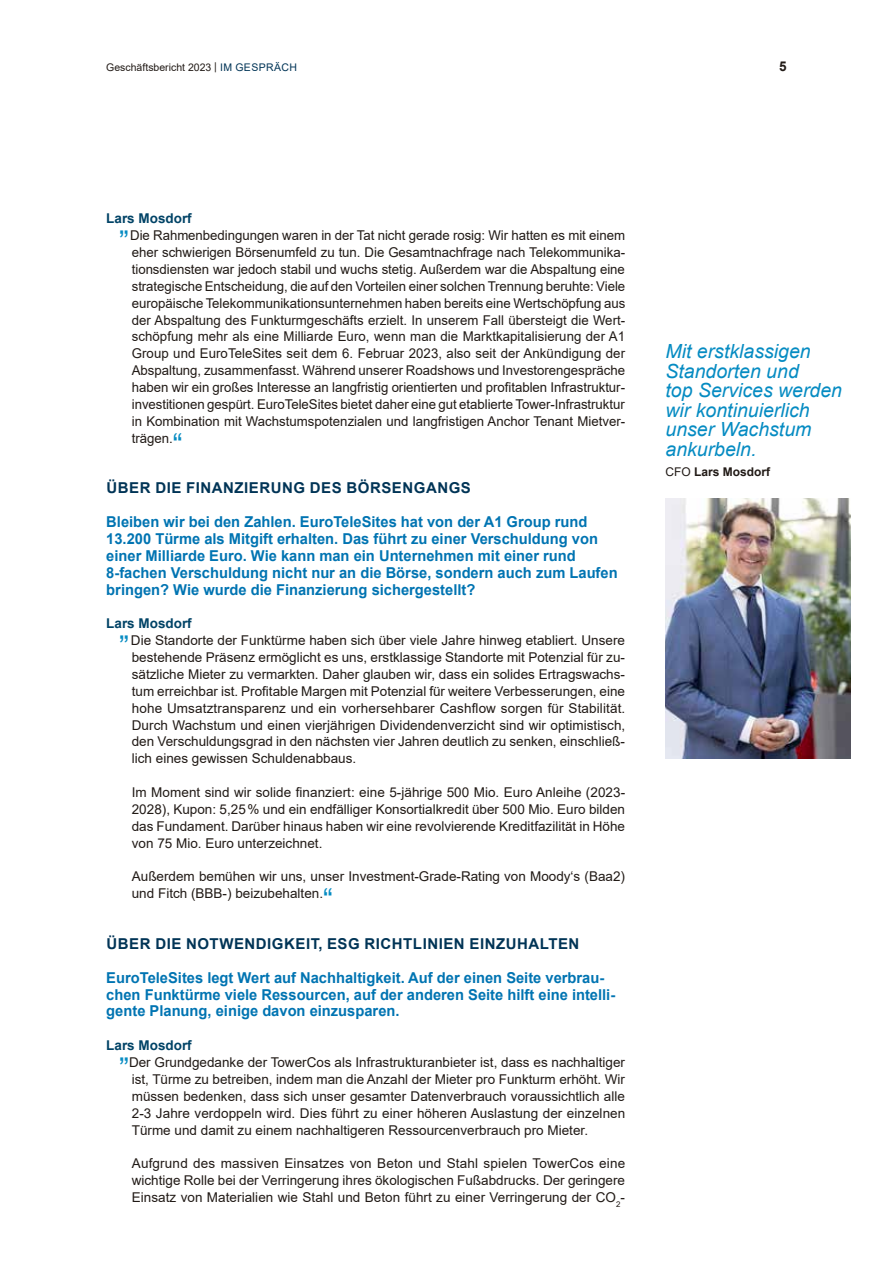
<style>
.page{position:relative;width:893px;height:1263px;background:#fff}
.page>*{position:absolute;margin:0;border:0;box-sizing:border-box;transform-origin:0 0}
.t1{font:30px "Arial";color:#058bc2}
.t2{font:italic 19.5px/19.5px "Arial";color:#058bc2}
.t3{font:700 15px/16.8px "Arial";color:#0074b2}
.t4{font:700 15px "Arial";letter-spacing:.035em;color:#003456}
.t5{font:13.5px/16.8px "Arial";color:#211a16;text-align:justify}
.t6{font:700 13.5px "Arial";color:#004366}
.t7{font:700 13.5px "Arial";color:#211a16}
.t8{font:700 12px "Arial";color:#211a16}
.t9{font:10.5px "Arial";color:#211a16}
.s1{color:#003456}
.s2{font-weight:400}
</style>
<div class="page">
<img style="left:665px;top:498px;width:185px;height:260px">
<p class="t9" style="left:106px;top:61px;width:192px">Geschäftsbericht 2023 | <span class="s1">IM GESPRÄCH</span></p>
<p class="t7" style="left:779px;top:57px;width:9px">5</p>
<p class="t6" style="left:106px;top:209px;width:87px">Lars Mosdorf</p>
<h1 class="t1" style="left:119px;top:221px;width:11px">”</h1>
<p class="t5" style="left:130px;top:227px;width:497px">Die Rahmenbedingungen waren in der Tat nicht gerade rosig: Wir hatten es mit einem eher schwierigen Börsenumfeld zu tun. Die Gesamtnachfrage nach Telekommunika&shy;tionsdiensten war jedoch stabil und wuchs stetig. Außerdem war die Abspaltung eine strategische Entscheidung, die auf den Vorteilen einer solchen Trennung beruhte: Viele europäische Telekommunikationsunternehmen haben bereits eine Wertschöpfung aus der Abspaltung des Funkturmgeschäfts erzielt. In unserem Fall übersteigt die Wert&shy;schöpfung mehr als eine Milliarde Euro, wenn man die Marktkapitalisierung der A1<br>Group und EuroTeleSites seit dem 6. Februar 2023, also seit der Ankündigung der Abspaltung, zusammenfasst. Während unserer Roadshows und Investorengespräche haben wir ein großes Interesse an langfristig orientierten und profitablen Infrastruktur&shy;investitionen gespürt. EuroTeleSites bietet daher eine gut etablierte Tower-Infrastruktur in Kombination mit Wachstumspotenzialen und langfristigen Anchor Tenant Mietver&shy;trägen.</p>
<h1 class="t1" style="left:173px;top:423px;width:11px">“</h1>
<p class="t4" style="left:107px;top:477px;width:366px">ÜBER DIE FINANZIERUNG DES BÖRSENGANGS</p>
<p class="t3" style="left:106px;top:513px;width:513px">Bleiben wir bei den Zahlen. EuroTeleSites hat von der A1 Group rund 13.200 Türme als Mitgift erhalten. Das führt zu einer Verschuldung von einer Milliarde Euro. Wie kann man ein Unternehmen mit einer rund 8-fachen Verschuldung nicht nur an die Börse, sondern auch zum Laufen bringen? Wie wurde die Finanzierung sichergestellt?</p>
<p class="t6" style="left:106px;top:614px;width:87px">Lars Mosdorf</p>
<h1 class="t1" style="left:119px;top:626px;width:11px">”</h1>
<p class="t5" style="left:131px;top:632px;width:496px">Die Standorte der Funktürme haben sich über viele Jahre hinweg etabliert. Unsere bestehende Präsenz ermöglicht es uns, erstklassige Standorte mit Potenzial für zu&shy;sätzliche Mieter zu vermarkten. Daher glauben wir, dass ein solides Ertragswachs&shy;tum erreichbar ist. Profitable Margen mit Potenzial für weitere Verbesserungen, eine hohe Umsatztransparenz und ein vorhersehbarer Cashflow sorgen für Stabilität.<br>Durch Wachstum und einen vierjährigen Dividendenverzicht sind wir optimistisch, den Verschuldungsgrad in den nächsten vier Jahren deutlich zu senken, einschließ&shy;lich eines gewissen Schuldenabbaus.</p>
<p class="t5" style="left:132px;top:784px;width:495px">Im Moment sind wir solide finanziert: eine 5-jährige 500 Mio. Euro Anleihe (2023- 2028), Kupon: 5,25 % und ein endfälliger Konsortialkredit über 500 Mio. Euro bilden das Fundament. Darüber hinaus haben wir eine revolvierende Kreditfazilität in Höhe von 75 Mio. Euro unterzeichnet.</p>
<p class="t5" style="left:132px;top:868px;width:495px">Außerdem bemühen wir uns, unser Investment-Grade-Rating von Moody‘s (Baa2) und Fitch (BBB-) beizubehalten.</p>
<h1 class="t1" style="left:323px;top:879px;width:11px">“</h1>
<p class="t4" style="left:107px;top:933px;width:474px">ÜBER DIE NOTWENDIGKEIT, ESG RICHTLINIEN EINZUHALTEN</p>
<p class="t3" style="left:106px;top:969px;width:510px">EuroTeleSites legt Wert auf Nachhaltigkeit. Auf der einen Seite verbrau&shy;chen Funktürme viele Ressourcen, auf der anderen Seite hilft eine intelli&shy;gente Planung, einige davon einzusparen.</p>
<p class="t6" style="left:106px;top:1036px;width:87px">Lars Mosdorf</p>
<h1 class="t1" style="left:119px;top:1048px;width:11px">”</h1>
<p class="t5" style="left:129px;top:1054px;width:498px">Der Grundgedanke der TowerCos als Infrastrukturanbieter ist, dass es nachhaltiger ist, Türme zu betreiben, indem man die Anzahl der Mieter pro Funkturm erhöht. Wir müssen bedenken, dass sich unser gesamter Datenverbrauch voraussichtlich alle 2-3 Jahre verdoppeln wird. Dies führt zu einer höheren Auslastung der einzelnen Türme und damit zu einem nachhaltigeren Ressourcenverbrauch pro Mieter.</p>
<p class="t5" style="left:132px;top:1155px;width:495px">Aufgrund des massiven Einsatzes von Beton und Stahl spielen TowerCos eine wichtige Rolle bei der Verringerung ihres ökologischen Fußabdrucks. Der geringere Einsatz von Materialien wie Stahl und Beton führt zu einer Verringerung der CO<sub>2</sub>-</p>
<h2 class="t2" style="left:665px;top:342px;width:178px">Mit erstklassigen<br>Standorten und<br>top Services werden wir kontinuierlich unser Wachstum ankurbeln.</h2>
<p class="t8" style="left:665px;top:464px;width:106px"><span class="s2">CFO</span> Lars Mosdorf</p>
</div>
